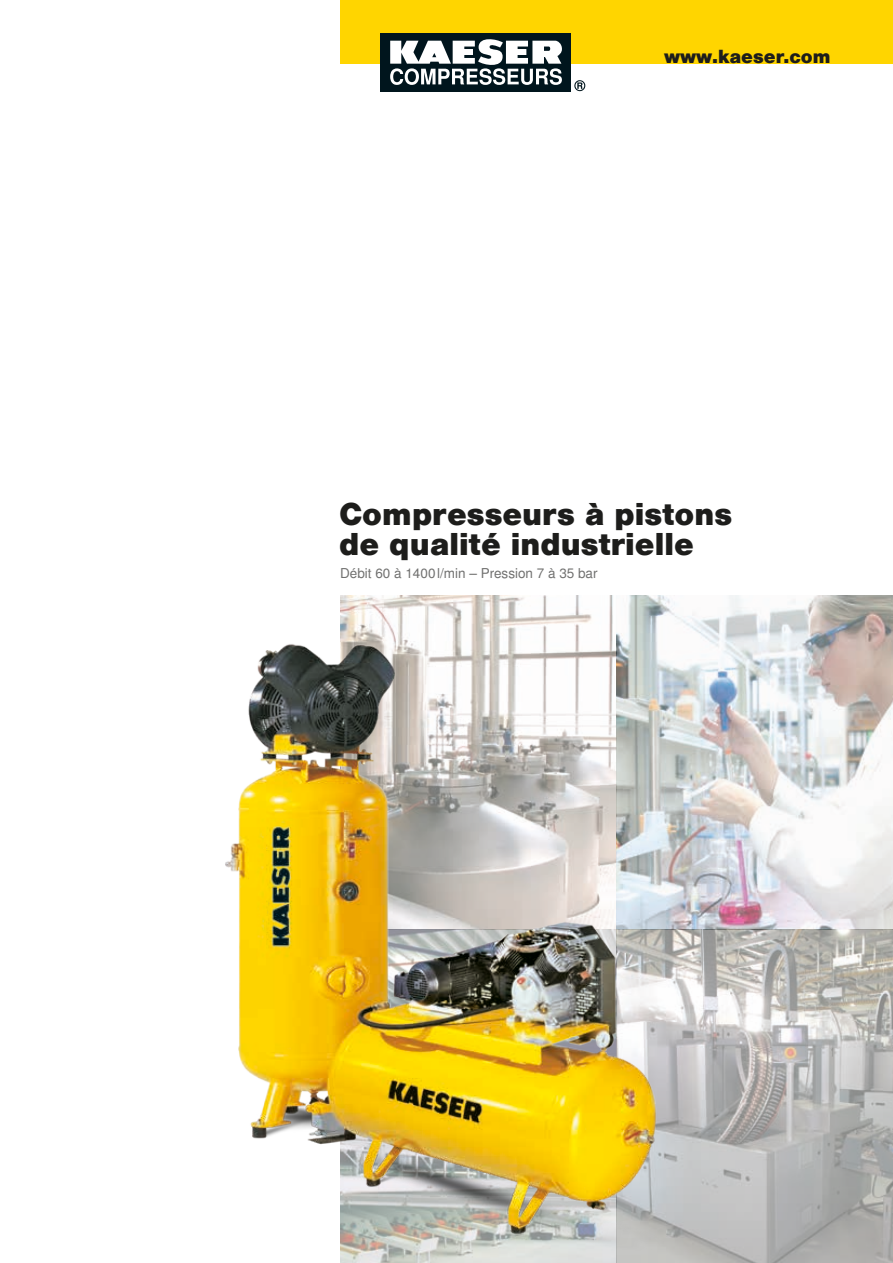
<style>
.page{position:relative;width:893px;height:1263px;background:#fff}
.page>*{position:absolute;margin:0;border:0;box-sizing:border-box;transform-origin:0 0}
.t1{font:900 30px/30px "Nimbus San L";color:#1d1d1b}
.t2{font:900 18px "Nimbus San L";color:#1d1d1b}
.t3{font:13.5px "Nimbus San L";color:#70706f}
</style>
<div class="page">
<img style="left:767px;top:595px;width:126px;height:668px">
<img style="left:225px;top:595px;width:542px;height:668px">
<div style="left:340px;top:0;width:553px;height:64px;background:#ffd500"></div>
<div style="left:381px;top:33px;width:190px;height:58px;background:#00151d"></div>
<svg style="left:574px;top:80px;width:11px;height:11px"></svg>
<svg style="left:390px;top:39px;width:172px;height:46px"></svg>
<p class="t2" style="left:664px;top:45px;width:168px">www.kaeser.com</p>
<p class="t1" style="left:339px;top:499px;width:394px">Compresseurs à pistons de qualité industrielle</p>
<p class="t3" style="left:340px;top:565px;width:259px">Débit 60 à 1400l/min – Pression 7 à 35 bar</p>
</div>
